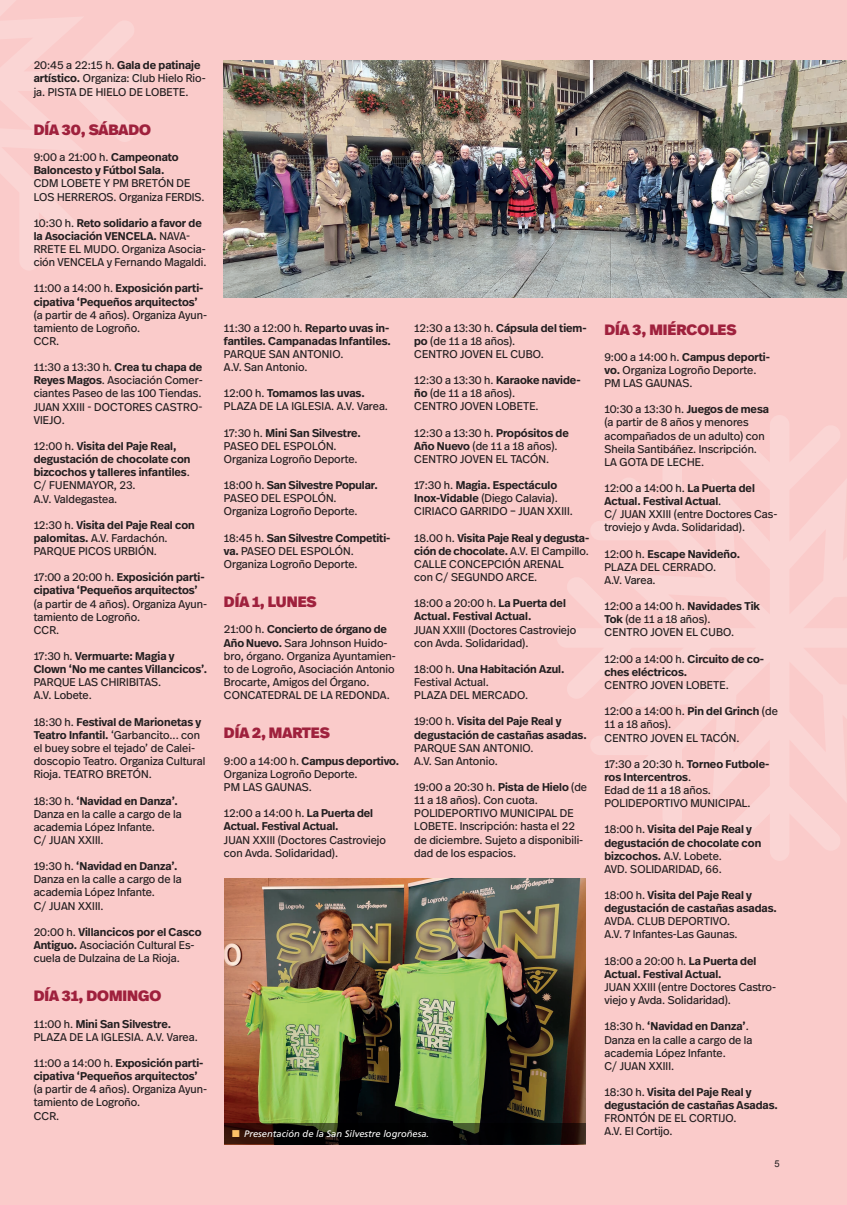
<style>
.page{position:relative;width:847px;height:1205px;background:#facbca}
.page>*{position:absolute;margin:0;border:0;box-sizing:border-box;transform-origin:0 0}
.t1{font:900 15px "Real Head Pro";color:#9f213d}
.t2{font:11.25px/13.1px "Real Head Pro";color:#231f20}
.t3{font:600 11.25px/13.1px "Real Head Pro";color:#231f20}
.t4{font:italic 9.38px "Frutiger LT Std";color:#fff}
.t5{font:9.38px "Arial";color:#231f20}
.s1{font-weight:600}
.s2{font-weight:400}
.s3{color:#fdc067}
</style>
<div class="page">
<img style="left:224px;top:879px;width:361px;height:245px">
<img style="left:223px;top:60px;width:624px;height:238px">
<svg style="left:224px;top:1124px;width:361px;height:20px;background:#0e0a06"></svg>
<p class="t2" style="left:34px;top:58px;width:174px">20:45 a 22:15 h. <span class="s1">Gala de patinaje artístico.</span> Organiza: Club Hielo Rio&shy;ja. PISTA DE HIELO DE LOBETE.</p>
<h1 class="t1" style="left:34px;top:118px;width:119px">DÍA 30, SÁBADO</h1>
<p class="t3" style="left:34px;top:150px;width:147px"><span class="s2">9:00 a 21:00 h.</span> Campeonato<br>Baloncesto y Fútbol Sala.</p>
<p class="t2" style="left:34px;top:177px;width:172px">CDM LOBETE Y PM BRETÓN DE<br>LOS HERREROS. Organiza FERDIS.</p>
<p class="t2" style="left:34px;top:216px;width:174px">10:30 h. <span class="s1">Reto solidario a favor de la Asociación VENCELA.</span> NAVA-<br>RRETE EL MUDO. Organiza Asocia&shy;ción VENCELA y Fernando Magaldi.</p>
<p class="t3" style="left:34px;top:282px;width:171px"><span class="s2">11:00 a 14:00 h.</span> Exposición parti&shy;cipativa ‘Pequeños arquitectos’</p>
<p class="t2" style="left:34px;top:308px;width:175px">(a partir de 4 años). Organiza Ayun&shy;tamiento de Logroño.<br>CCR.</p>
<p class="t2" style="left:34px;top:360px;width:171px;text-align:justify">11:30 a 13:30 h. <span class="s1">Crea tu chapa de Reyes Magos</span>. Asociación Comer&shy;ciantes Paseo de las 100 Tiendas.<br>JUAN XXIII - DOCTORES CASTRO-VIEJO.</p>
<p class="t3" style="left:34px;top:439px;width:158px"><span class="s2">12:00 h.</span> Visita del Paje Real, degustación de chocolate con bizcochos y talleres infantiles<span class="s2">.<br>C/ FUENMAYOR, 23.<br>A.V. Valdegastea.</span></p>
<p class="t2" style="left:34px;top:518px;width:163px">12:30 h. <span class="s1">Visita del Paje Real con palomitas.</span> A.V. Fardachón.<br>PARQUE PICOS URBIÓN.</p>
<p class="t3" style="left:34px;top:570px;width:173px"><span class="s2">17:00 a 20:00 h.</span> Exposición parti&shy;cipativa ‘Pequeños arquitectos’</p>
<p class="t2" style="left:34px;top:597px;width:175px">(a partir de 4 años). Organiza Ayun&shy;tamiento de Logroño.<br>CCR.</p>
<p class="t3" style="left:34px;top:649px;width:175px"><span class="s2">17:30 h.</span> Vermuarte: Magia y<br>Clown ‘No me cantes Villancicos’.</p>
<p class="t2" style="left:34px;top:675px;width:129px">PARQUE LAS CHIRIBITAS.<br>A.V. Lobete.</p>
<p class="t2" style="left:34px;top:715px;width:173px">18:30 h. <span class="s1">Festival de Marionetas y<br>Teatro Infantil.</span> ‘Garbancito... con el buey sobre el tejado’ de Calei&shy;doscopio Teatro. Organiza Cultural<br>Rioja. TEATRO BRETÓN.</p>
<p class="t2" style="left:34px;top:794px;width:149px">18:30 h. <span class="s1">‘Navidad en Danza’.<br></span>Danza en la calle a cargo de la academia López Infante.<br>C/ JUAN XXIII.</p>
<p class="t2" style="left:34px;top:859px;width:149px">19:30 h. <span class="s1">‘Navidad en Danza’.<br></span>Danza en la calle a cargo de la academia López Infante.<br>C/ JUAN XXIII.</p>
<p class="t2" style="left:34px;top:925px;width:169px">20:00 h. <span class="s1">Villancicos por el Casco<br>Antiguo.</span> Asociación Cultural Es&shy;cuela de Dulzaina de La Rioja.</p>
<h1 class="t1" style="left:34px;top:985px;width:129px">DÍA 31, DOMINGO</h1>
<p class="t2" style="left:34px;top:1017px;width:166px">11:00 h. <span class="s1">Mini San Silvestre.<br></span>PLAZA DE LA IGLESIA. A.V. Varea.</p>
<p class="t3" style="left:34px;top:1056px;width:171px"><span class="s2">11:00 a 14:00 h.</span> Exposición parti&shy;cipativa ‘Pequeños arquitectos’</p>
<p class="t2" style="left:34px;top:1082px;width:175px">(a partir de 4 años). Organiza Ayun&shy;tamiento de Logroño.<br>CCR.</p>
<p class="t3" style="left:224px;top:321px;width:169px"><span class="s2">11:30 a 12:00 h.</span> Reparto uvas in&shy;fantiles. Campanadas Infantiles.</p>
<p class="t2" style="left:224px;top:347px;width:121px">PARQUE SAN ANTONIO.<br>A.V. San Antonio.</p>
<p class="t2" style="left:224px;top:386px;width:166px">12:00 h. <span class="s1">Tomamos las uvas.<br></span>PLAZA DE LA IGLESIA. A.V. Varea.</p>
<p class="t2" style="left:224px;top:426px;width:139px">17:30 h. <span class="s1">Mini San Silvestre.<br></span>PASEO DEL ESPOLÓN.<br>Organiza Logroño Deporte.</p>
<p class="t2" style="left:224px;top:478px;width:155px">18:00 h. <span class="s1">San Silvestre Popular.<br></span>PASEO DEL ESPOLÓN.<br>Organiza Logroño Deporte.</p>
<p class="t2" style="left:224px;top:531px;width:168px">18:45 h. <span class="s1">San Silvestre Competiti&shy;va.</span> PASEO DEL ESPOLÓN.<br>Organiza Logroño Deporte.</p>
<h1 class="t1" style="left:224px;top:591px;width:94px">DÍA 1, LUNES</h1>
<p class="t2" style="left:224px;top:623px;width:174px">21:00 h. <span class="s1">Concierto de órgano de<br>Año Nuevo.</span> Sara Johnson Huido&shy;bro, órgano. Organiza Ayuntamien&shy;to de Logroño, Asociación Antonio<br>Brocarte, Amigos del Órgano.<br>CONCATEDRAL DE LA REDONDA.</p>
<h1 class="t1" style="left:224px;top:722px;width:107px">DÍA 2, MARTES</h1>
<p class="t2" style="left:224px;top:754px;width:177px">9:00 a 14:00 h. <span class="s1">Campus deportivo.<br></span>Organiza Logroño Deporte.<br>PM LAS GAUNAS.</p>
<p class="t3" style="left:224px;top:806px;width:151px"><span class="s2">12:00 a 14:00 h.</span> La Puerta del<br>Actual. Festival Actual.</p>
<p class="t2" style="left:224px;top:833px;width:163px">JUAN XXIII (Doctores Castroviejo con Avda. Solidaridad).</p>
<p class="t2" style="left:414px;top:321px;width:174px">12:30 a 13:30 h. <span class="s1">Cápsula del tiem&shy;po</span> (de 11 a 18 años).<br>CENTRO JOVEN EL CUBO.</p>
<p class="t2" style="left:414px;top:373px;width:168px">12:30 a 13:30 h. <span class="s1">Karaoke navide&shy;ño</span> (de 11 a 18 años).<br>CENTRO JOVEN LOBETE.</p>
<p class="t2" style="left:414px;top:426px;width:156px">12:30 a 13:30 h. <span class="s1">Propósitos de<br>Año Nuevo</span> (de 11 a 18 años).<br>CENTRO JOVEN EL TACÓN.</p>
<p class="t2" style="left:414px;top:478px;width:160px">17:30 h. <span class="s1">Magia. Espectáculo<br>Inox-Vidable</span> (Diego Calavia).<br>CIRIACO GARRIDO – JUAN XXIII.</p>
<p class="t2" style="left:414px;top:531px;width:177px">18.00 h. <span class="s1">Visita Paje Real y degusta&shy;ción de chocolate.</span> A.V. El Campillo.<br>CALLE CONCEPCIÓN ARENAL<br>con C/ SEGUNDO ARCE.</p>
<p class="t3" style="left:414px;top:596px;width:153px"><span class="s2">18:00 a 20:00 h.</span> La Puerta del<br>Actual. Festival Actual.</p>
<p class="t2" style="left:414px;top:623px;width:163px">JUAN XXIII (Doctores Castroviejo con Avda. Solidaridad).</p>
<p class="t2" style="left:414px;top:662px;width:152px">18:00 h. <span class="s1">Una Habitación Azul.<br></span>Festival Actual.<br>PLAZA DEL MERCADO.</p>
<p class="t3" style="left:414px;top:714px;width:174px"><span class="s2">19:00 h.</span> Visita del Paje Real y degustación de castañas asadas.</p>
<p class="t2" style="left:414px;top:741px;width:121px">PARQUE SAN ANTONIO.<br>A.V. San Antonio.</p>
<p class="t2" style="left:414px;top:780px;width:174px">19:00 a 20:30 h. <span class="s1">Pista de Hielo</span> (de<br>11 a 18 años). Con cuota.<br>POLIDEPORTIVO MUNICIPAL DE<br>LOBETE. Inscripción: hasta el 22 de diciembre. Sujeto a disponibili&shy;dad de los espacios.</p>
<h1 class="t1" style="left:604px;top:318px;width:133px">DÍA 3, MIÉRCOLES</h1>
<p class="t2" style="left:604px;top:350px;width:167px">9:00 a 14:00 h. <span class="s1">Campus deporti&shy;vo.</span> Organiza Logroño Deporte.<br>PM LAS GAUNAS.</p>
<p class="t2" style="left:604px;top:402px;width:166px">10:30 a 13:30 h. <span class="s1">Juegos de mesa </span>(a partir de 8 años y menores acompañados de un adulto) con<br>Sheila Santibáñez. Inscripción.<br>LA GOTA DE LECHE.</p>
<p class="t2" style="left:604px;top:481px;width:175px">12:00 a 14:00 h. <span class="s1">La Puerta del<br>Actual. Festival Actual</span>.<br>C/ JUAN XXIII (entre Doctores Cas&shy;troviejo y Avda. Solidaridad).</p>
<p class="t2" style="left:604px;top:547px;width:137px">12:00 h. <span class="s1">Escape Navideño.<br></span>PLAZA DEL CERRADO.<br>A.V. Varea.</p>
<p class="t2" style="left:604px;top:599px;width:157px">12:00 a 14:00 h. <span class="s1">Navidades Tik<br>Tok</span> (de 11 a 18 años).<br>CENTRO JOVEN EL CUBO.</p>
<p class="t3" style="left:604px;top:652px;width:161px"><span class="s2">12:00 a 14:00 h.</span> Circuito de co&shy;ches eléctricos.</p>
<p class="t2" style="left:604px;top:678px;width:126px">CENTRO JOVEN LOBETE.</p>
<p class="t2" style="left:604px;top:704px;width:175px">12:00 a 14:00 h. <span class="s1">Pin del Grinch</span> (de<br>11 a 18 años).<br>CENTRO JOVEN EL TACÓN.</p>
<p class="t2" style="left:604px;top:757px;width:166px">17:30 a 20:30 h. <span class="s1">Torneo Futbole&shy;ros Intercentros</span>.<br>Edad de 11 a 18 años.<br>POLIDEPORTIVO MUNICIPAL.</p>
<p class="t3" style="left:604px;top:822px;width:158px"><span class="s2">18:00 h.</span> Visita del Paje Real y degustación de chocolate con bizcochos. <span class="s2">A.V. Lobete.<br>AVD. SOLIDARIDAD, 66.</span></p>
<p class="t3" style="left:604px;top:888px;width:174px"><span class="s2">18:00 h.</span> Visita del Paje Real y degustación de castañas asadas.</p>
<p class="t2" style="left:604px;top:914px;width:135px">AVDA. CLUB DEPORTIVO.<br>A.V. 7 Infantes-Las Gaunas.</p>
<p class="t3" style="left:604px;top:954px;width:153px"><span class="s2">18:00 a 20:00 h.</span> La Puerta del<br>Actual. Festival Actual.</p>
<p class="t2" style="left:604px;top:980px;width:173px">JUAN XXIII (entre Doctores Castro&shy;viejo y Avda. Solidaridad).</p>
<p class="t2" style="left:604px;top:1019px;width:149px">18:30 h. <span class="s1">‘Navidad en Danza’</span>.<br>Danza en la calle a cargo de la academia López Infante.<br>C/ JUAN XXIII.</p>
<p class="t3" style="left:604px;top:1085px;width:175px"><span class="s2">18:30 h.</span> Visita del Paje Real y degustación de castañas Asadas.</p>
<p class="t2" style="left:604px;top:1111px;width:134px">FRONTÓN DE EL CORTIJO.</p>
<p class="t4" style="left:232px;top:1128px;width:199px"><span class="s3">■</span> Presentación de la San Silvestre logroñesa.</p>
<p class="t2" style="left:604px;top:1124px;width:70px">A.V. El Cortijo.</p>
<p class="t5" style="left:774px;top:1158px;width:7px">5</p>
</div>
